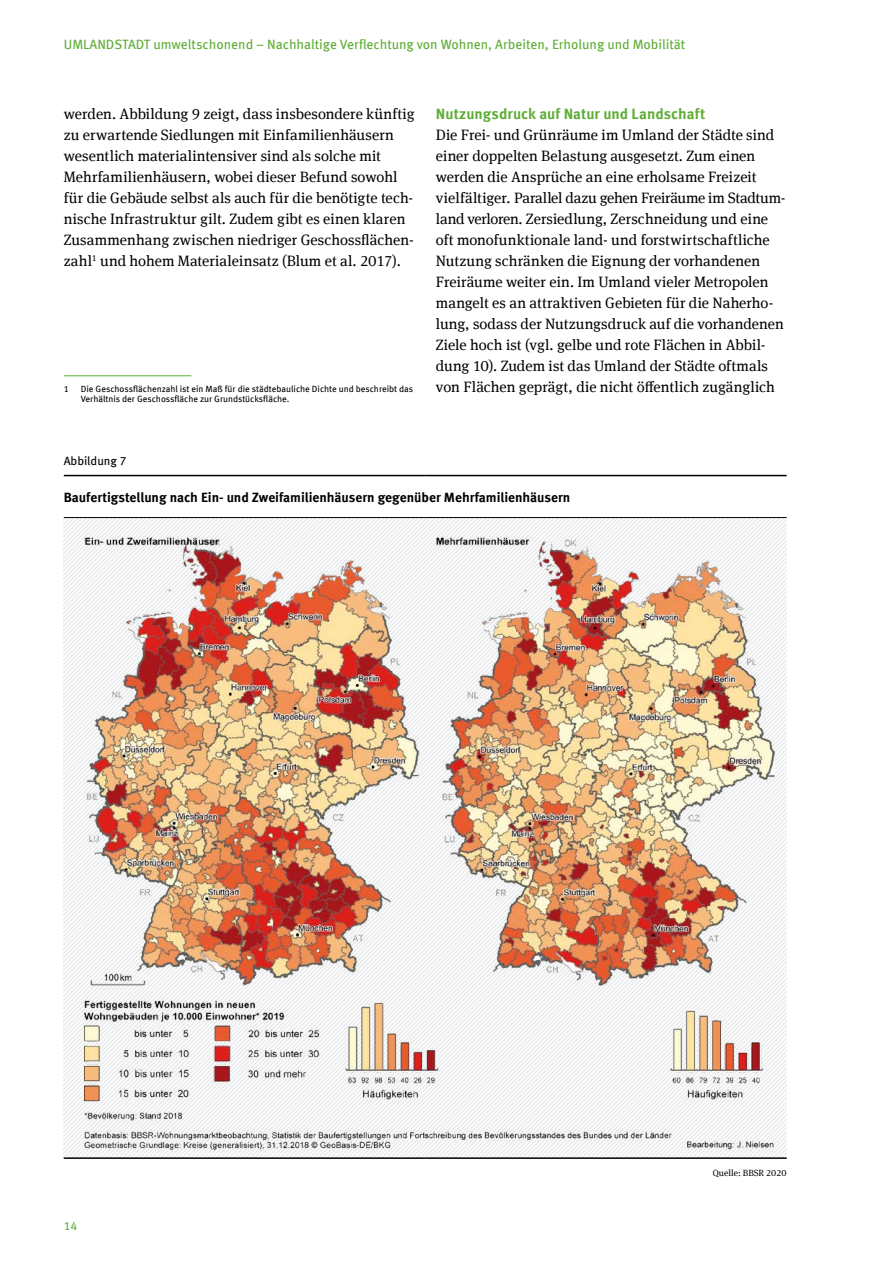
<style>
.page{position:relative;width:893px;height:1263px;background:#fff}
.page>*{position:absolute;margin:0;border:0;box-sizing:border-box;transform-origin:0 0}
.Innenseiten_P_Copytext{font:15px/21px "Meta Serif Offc";letter-spacing:.005em;color:#000}
.Innenseiten_H4_Subline{font:700 15px "Meta Offc";color:#5ead35}
.t1{font:13.5px "Meta Offc";color:#5ead35}
.Grafik_H5_Grafik_Headline{font:700 13.5px "Meta Offc";color:#000}
.Grafik_P_Grafik_Nummer{font:12px "Meta Offc";letter-spacing:-.005em;color:#000}
.t2{font:12px "Meta Offc";color:#5ead35}
.Innenseiten_P_Copytext-2{font:9px/10.5px "Meta Offc";letter-spacing:-.005em;color:#000}
.Grafik_P_Grafik_Fuß_Quelle{font:9px "Meta Serif Offc";color:#000}
</style>
<div class="page">
<svg style="left:719px;top:518px;width:68px;height:639px"></svg>
<hr style="left:64px;top:475px;width:361px;height:1px;background:#000">
<hr style="left:425px;top:475px;width:362px;height:1px;background:#000">
<hr style="left:64px;top:1157px;width:361px;height:2px;background:#000">
<hr style="left:425px;top:1157px;width:362px;height:2px;background:#000">
<hr style="left:64px;top:517px;width:361px;height:1px;background:#000">
<hr style="left:425px;top:517px;width:362px;height:1px;background:#000">
<img style="left:85px;top:526px;width:689px;height:633px">
<hr style="left:64px;top:375px;width:127px;height:1px;background:#5ead35">
<p class="t1" style="left:64px;top:36px;width:623px">UMLANDSTADT umweltschonend – Nachhaltige Verflechtung von Wohnen, Arbeiten, Erholung und Mobilität</p>
<p class="Innenseiten_P_Copytext" style="left:64px;top:103px;width:352px">werden. Abbildung 9 zeigt, dass insbesondere künftig zu erwartende Siedlungen mit Einfamilienhäusern wesentlich materialintensiver sind als solche mit Mehrfamilienhäusern, wobei dieser Befund sowohl für die Gebäude selbst als auch für die benötigte tech&shy;nische Infrastruktur gilt. Zudem gibt es einen klaren Zusammenhang zwischen niedriger Geschossflächen&shy;zahl<sup>1</sup> und hohem Materialeinsatz (Blum et al. 2017).</p>
<p class="Innenseiten_P_Copytext-2" style="left:64px;top:383px;width:7px">1</p>
<p class="Innenseiten_P_Copytext-2" style="left:81px;top:383px;width:334px">Die Geschossflächenzahl ist ein Maß für die städtebauliche Dichte und beschreibt das<br>Verhältnis der Geschossfläche zur Grundstücksfläche.</p>
<h4 class="Innenseiten_H4_Subline" style="left:436px;top:104px;width:271px">Nutzungsdruck auf Natur und Landschaft</h4>
<p class="Innenseiten_P_Copytext" style="left:436px;top:124px;width:351px">Die Frei- und Grünräume im Umland der Städte sind einer doppelten Belastung ausgesetzt. Zum einen werden die Ansprüche an eine erholsame Freizeit vielfältiger. Parallel dazu gehen Freiräume im Stadtum&shy;land verloren. Zersiedlung, Zerschneidung und eine oft monofunktionale land- und forstwirtschaftliche Nutzung schränken die Eignung der vorhandenen Freiräume weiter ein. Im Umland vieler Metropolen mangelt es an attraktiven Gebieten für die Naherho&shy;lung, sodass der Nutzungsdruck auf die vorhandenen Ziele hoch ist (vgl. gelbe und rote Flächen in Abbil&shy;dung 10). Zudem ist das Umland der Städte oftmals von Flächen geprägt, die nicht öffentlich zugänglich</p>
<p class="Grafik_P_Grafik_Nummer" style="left:64px;top:454px;width:64px">Abbildung 7</p>
<p class="Grafik_H5_Grafik_Headline" style="left:64px;top:489px;width:508px">Baufertigstellung nach Ein- und Zweifamilienhäusern gegenüber Mehrfamilienhäusern</p>
<p class="t2" style="left:64px;top:1218px;width:15px">14</p>
<p class="Grafik_P_Grafik_Fuß_Quelle" style="left:713px;top:1167px;width:75px">Quelle: BBSR 2020</p>
</div>
